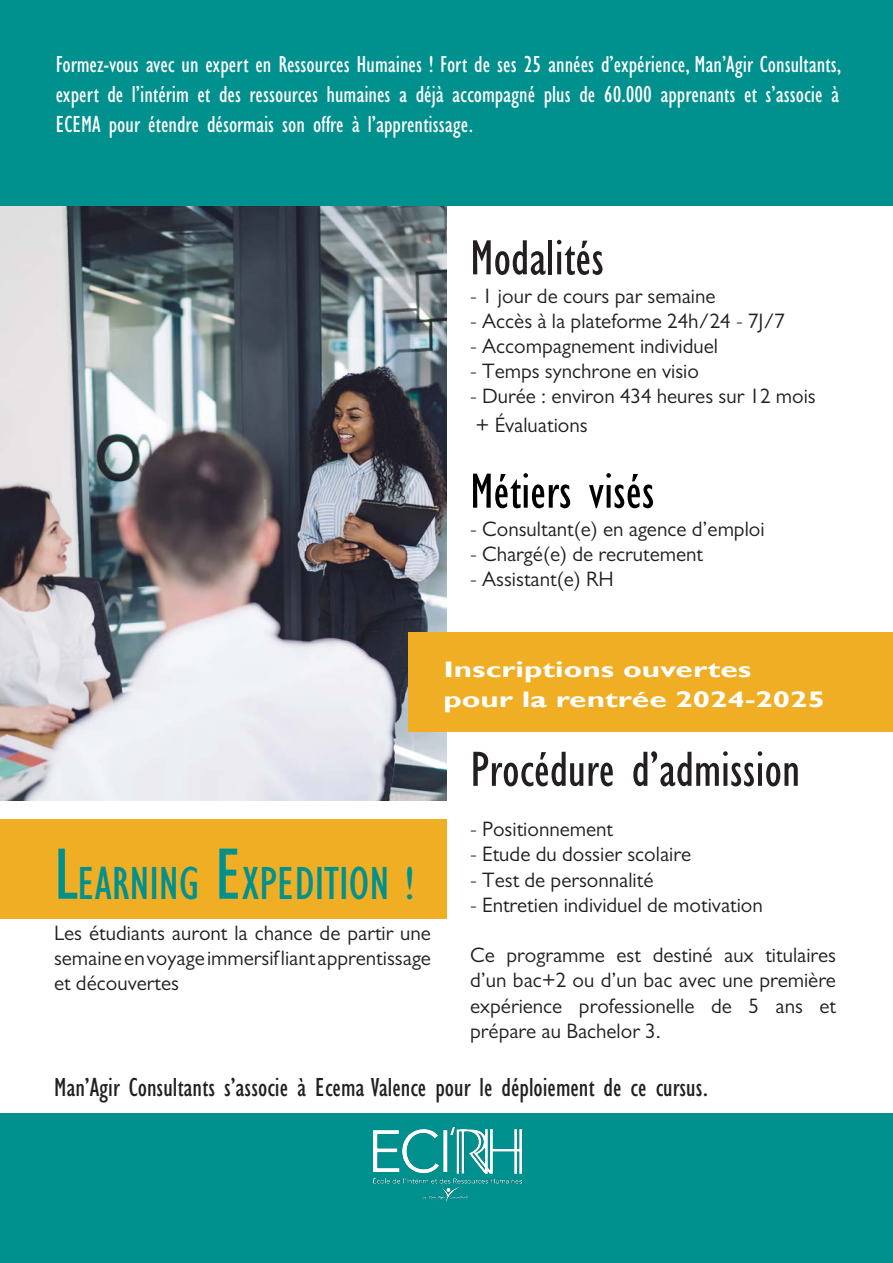
<style>
.page{position:relative;width:893px;height:1263px;background:#fff}
.page>*{position:absolute;margin:0;border:0;box-sizing:border-box;transform-origin:0 0}
.t1{font:condensed 51px "Gill Sans";color:#231f20}
.t2{font:condensed 51px "Gill Sans";color:#000}
.t3{font:condensed 48px "Gill Sans";color:#00908e}
.t4{font:condensed 27px "Gill Sans";color:#231f20}
.t5{font:condensed 24px/30px "Gill Sans";color:#fff;text-align:justify}
.t6{font:700 22.5px/30px "Gill Sans";color:#fff;scale:1.4 1}
.t7{font:21px/25.2px "Gill Sans";color:#231f20;text-align:justify}
.s1{font-style:inherit}
.s2{font-size:75px}
.s3{color:#fff}
</style>
<div class="page">
<img style="left:0;top:205px;width:446px;height:595px">
<div style="left:0;top:1113px;width:893px;height:150px;background:#00908e"></div>
<img style="left:373px;top:1127px;width:149px;height:74px">
<div style="left:0;top:0;width:893px;height:205px;background:#00908e"></div>
<div style="left:409px;top:632px;width:484px;height:100px;background:#f0ae25"></div>
<div style="left:0;top:819px;width:446px;height:100px;background:#f0ae25"></div>
<p class="t5" style="left:56px;top:49px;width:787px"><span class="s1">Formez-vous avec un expert en Ressources Humaines !</span> Fort de ses 25 années d’expérience, Man’Agir Consultants, expert de l’intérim et des ressources humaines a déjà accompagné plus de 60.000 apprenants et s’associe à ECEMA pour étendre désormais son offre à l’apprentissage.</p>
<p class="t1" style="left:470px;top:230px;width:135px">Modalités</p>
<p class="t7" style="left:470px;top:283px;width:247px">- 1 jour de cours par semaine</p>
<p class="t7" style="left:470px;top:308px;width:316px">- Accès à la plateforme 24h/24 - 7J/7</p>
<p class="t7" style="left:470px;top:333px;width:249px">- Accompagnement individuel</p>
<p class="t7" style="left:470px;top:358px;width:230px">- Temps synchrone en visio</p>
<p class="t7" style="left:470px;top:384px;width:347px">- Durée : environ 434 heures sur 12 mois</p>
<p class="t7" style="left:475px;top:412px;width:114px">+ Évaluations</p>
<p class="t2" style="left:470px;top:463px;width:186px">Métiers visés</p>
<p class="t7" style="left:470px;top:516px;width:296px">- Consultant(e) en agence d’emploi</p>
<p class="t7" style="left:470px;top:541px;width:234px">- Chargé(e) de recrutement</p>
<p class="t7" style="left:470px;top:567px;width:145px">- Assistant(e) RH</p>
<p class="t6" style="left:443px;top:655px;width:274px">Inscriptions ouvertes pour la rentrée 2024-2025</p>
<p class="t3" style="left:54px;top:857px;width:361px"><span class="s2">L</span>EARNING <span class="s2">E</span>XPEDITION !</p>
<p class="t7" style="left:54px;top:920px;width:379px">Les étudiants auront la chance de partir une semaine en voyage immersif liant apprentissage et découvertes<span class="s3">.</span></p>
<p class="t1" style="left:470px;top:741px;width:331px">Procédure d’admission</p>
<p class="t7" style="left:470px;top:816px;width:144px">- Positionnement</p>
<p class="t7" style="left:470px;top:841px;width:222px">- Etude du dossier scolaire</p>
<p class="t7" style="left:470px;top:867px;width:185px">- Test de personnalité</p>
<p class="t7" style="left:470px;top:892px;width:294px">- Entretien individuel de motivation</p>
<p class="t7" style="left:470px;top:942px;width:367px">Ce programme est destiné aux titulaires d’un bac+2 ou d’un bac avec une première expérience professionelle de 5 ans et prépare au Bachelor 3.</p>
<p class="t4" style="left:54px;top:1073px;width:655px">Man’Agir Consultants s’associe à Ecema Valence pour le déploiement de ce cursus.</p>
</div>
